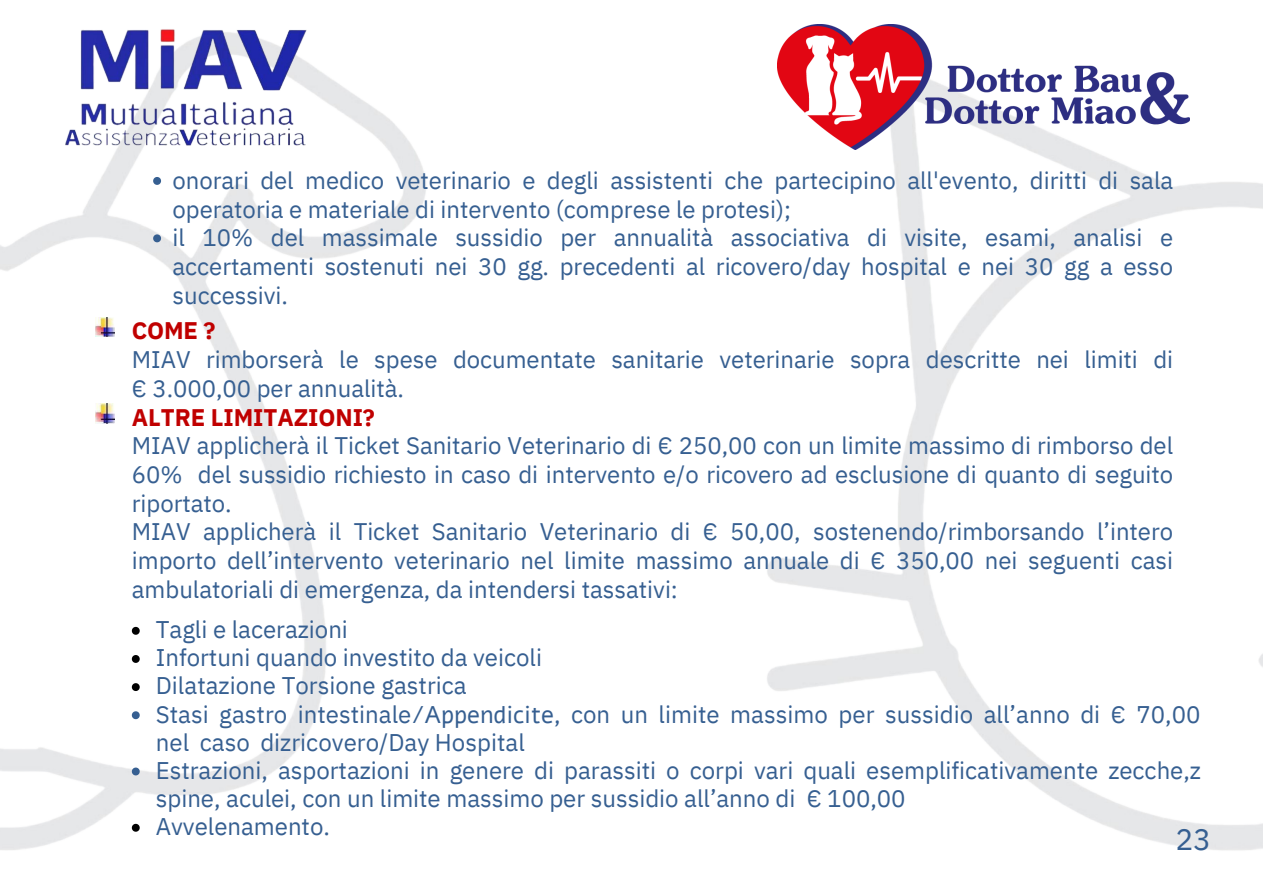
<style>
.page{position:relative;width:1263px;height:894px;background:#fff}
.page>*{position:absolute;margin:0;border:0;box-sizing:border-box;transform-origin:0 0}
.t1{font:29.85px "IBM Plex Sans";color:#365f91}
.t2{font:24px/28.7px "IBM Plex Sans";color:#365f91}
.t3{font:700 24px "IBM Plex Sans";letter-spacing:-.005em;color:#c00000}
.s1{font-family:"Alef"}
</style>
<div class="page">
<img style="left:0;top:74px;width:1262px;height:776px">
<img style="left:95px;top:403px;width:20px;height:20px">
<img style="left:95px;top:318px;width:20px;height:19px">
<svg style="left:153px;top:177px;width:8px;height:8px"></svg>
<svg style="left:153px;top:234px;width:8px;height:8px"></svg>
<svg style="left:132px;top:626px;width:8px;height:8px"></svg>
<svg style="left:132px;top:654px;width:8px;height:8px"></svg>
<svg style="left:132px;top:683px;width:8px;height:7px"></svg>
<svg style="left:132px;top:711px;width:8px;height:8px"></svg>
<svg style="left:132px;top:767px;width:8px;height:8px"></svg>
<svg style="left:132px;top:823px;width:8px;height:8px"></svg>
<img style="left:39px;top:29px;width:285px;height:125px">
<img style="left:777px;top:24px;width:413px;height:125px">
<p class="t2" style="left:173px;top:165px;width:1002px">onorari del medico veterinario e degli assistenti che partecipino all'evento, diritti di sala operatoria e materiale di intervento (comprese le protesi);</p>
<p class="t2" style="left:173px;top:223px;width:1002px;text-align:justify">il 10% del massimale sussidio per annualità associativa di visite, esami, analisi e accertamenti sostenuti nei 30 gg. precedenti al ricovero/day hospital e nei 30 gg a esso successivi.</p>
<p class="t3" style="left:132px;top:315px;width:85px">COME ?</p>
<p class="t2" style="left:132px;top:344px;width:1043px">MIAV rimborserà le spese documentate sanitarie veterinarie sopra descritte nei limiti di € 3.000,00 per annualità.</p>
<p class="t3" style="left:132px;top:401px;width:245px">ALTRE LIMITAZIONI?</p>
<p class="t2" style="left:132px;top:431px;width:1043px;text-align:justify">MIAV applicherà il Ticket Sanitario Veterinario di € 250,00 con un limite massimo di rimborso del 60% del sussidio richiesto in caso di intervento e/o ricovero ad esclusione di quanto di seguito riportato.</p>
<p class="t2" style="left:132px;top:517px;width:1043px;text-align:justify">MIAV applicherà il Ticket Sanitario Veterinario di € 50,00, sostenendo/rimborsando l’intero importo dell’intervento veterinario nel limite massimo annuale di € 350,00 nei seguenti casi ambulatoriali di emergenza, da intendersi tassativi:</p>
<p class="t2" style="left:156px;top:615px;width:1047px;line-height:28px">Tagli e lacerazioni<br>Infortuni quando investito da veicoli<br>Dilatazione Torsione gastrica<br>Stasi gastro intestinale<span class="s1">/Appendicite</span>, con un limite massimo per sussidio all’anno di € 70,00 nel caso dizricovero/Day Hospital<br>Estrazioni, asportazioni in genere di parassiti o corpi vari quali esemplificativamente zecche,z spine, aculei, con un limite massimo per sussidio all’anno di € 100,00<br>Avvelenamento.</p>
<p class="t1" style="left:1175px;top:819px;width:37px">23</p>
</div>
